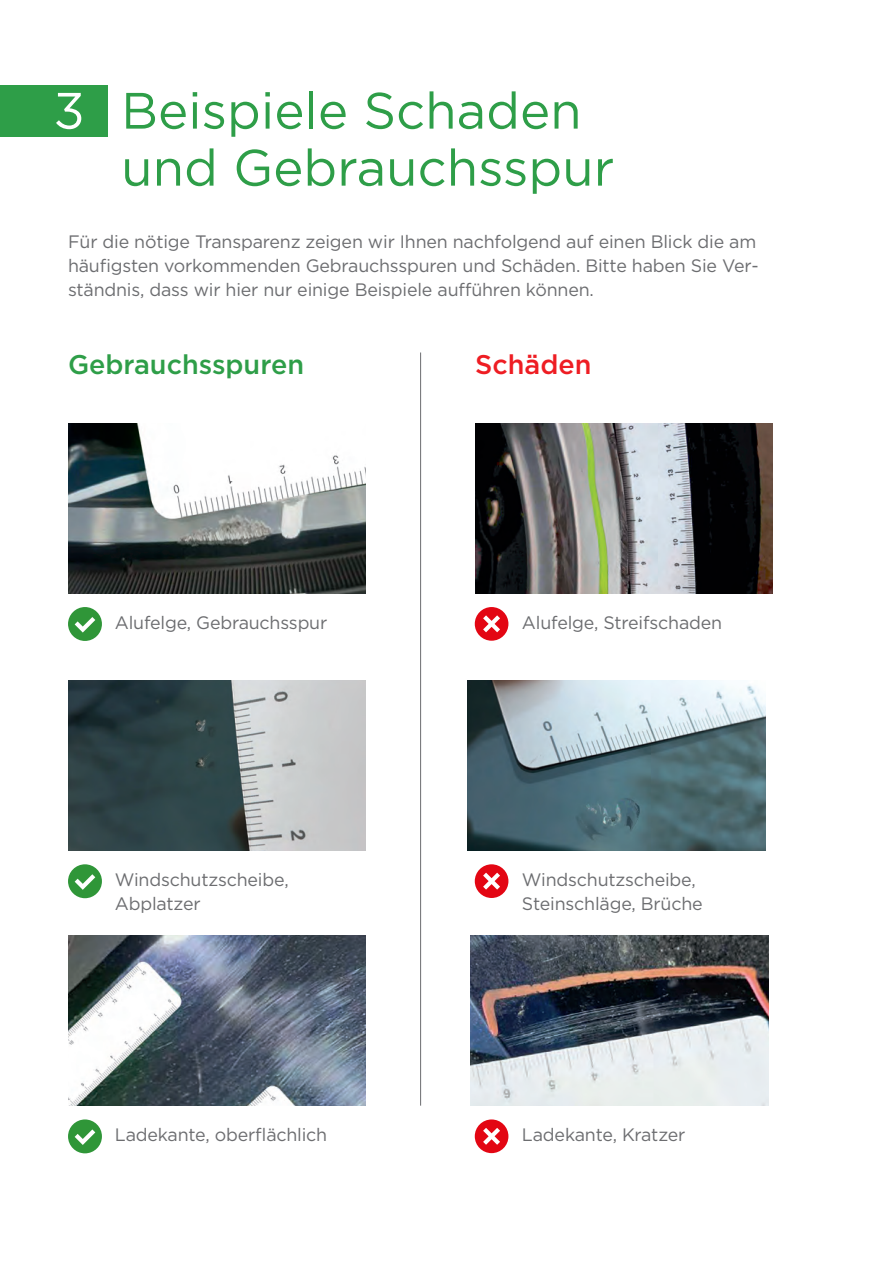
<style>
.page{position:relative;width:893px;height:1263px;background:#fff}
.page>*{position:absolute;margin:0;border:0;box-sizing:border-box;transform-origin:0 0}
.t1{font:51px/57px "Gotham";color:#2e9e48}
.t2{font:51px "Gotham";color:#fff}
.t3{font:500 27px "Gotham";color:#2e9e48}
.t4{font:500 27px "Gotham";color:#ee1d23}
.t5{font:18px/24px "Gotham";letter-spacing:-.01em;color:#6c6d70}
</style>
<div class="page">
<img style="left:475px;top:423px;width:298px;height:170px">
<div style="left:68px;top:607px;width:34px;height:34px;background:#2f9638;border-radius:50%"></div>
<svg style="left:75px;top:617px;width:20px;height:15px"></svg>
<img style="left:68px;top:423px;width:298px;height:170px">
<hr style="left:420px;top:352px;width:1px;height:754px;background:#6c6d70">
<img style="left:68px;top:680px;width:298px;height:170px">
<img style="left:68px;top:935px;width:298px;height:171px">
<img style="left:468px;top:680px;width:297px;height:170px">
<img style="left:471px;top:935px;width:298px;height:171px">
<div style="left:0;top:85px;width:107px;height:51px;background:#2e9e48"></div>
<div style="left:68px;top:1119px;width:34px;height:34px;background:#2f9638;border-radius:50%"></div>
<svg style="left:75px;top:1129px;width:20px;height:16px"></svg>
<div style="left:68px;top:864px;width:34px;height:34px;background:#2f9638;border-radius:50%"></div>
<svg style="left:75px;top:874px;width:20px;height:16px"></svg>
<div style="left:475px;top:607px;width:33px;height:34px;background:#e30613;border-radius:50%"></div>
<svg style="left:483px;top:615px;width:17px;height:17px"></svg>
<div style="left:475px;top:864px;width:33px;height:34px;background:#e30613;border-radius:50%"></div>
<svg style="left:483px;top:873px;width:17px;height:16px"></svg>
<div style="left:475px;top:1119px;width:33px;height:34px;background:#e30613;border-radius:50%"></div>
<svg style="left:483px;top:1128px;width:17px;height:17px"></svg>
<h1 class="t2" style="left:54px;top:78px;width:33px">3</h1>
<h1 class="t1" style="left:121px;top:81px;width:495px">Beispiele Schaden und Gebrauchsspur</h1>
<p class="t5" style="left:68px;top:230px;width:692px">Für die nötige Transparenz zeigen wir Ihnen nachfolgend auf einen Blick die am häufigsten vorkommenden Gebrauchsspuren und Schäden. Bitte haben Sie Ver&shy;ständnis, dass wir hier nur einige Beispiele aufführen können.</p>
<h2 class="t3" style="left:68px;top:347px;width:238px">Gebrauchsspuren</h2>
<h2 class="t4" style="left:475px;top:347px;width:118px">Schäden</h2>
<p class="t5" style="left:115px;top:610px;width:214px">Alufelge, Gebrauchsspur</p>
<p class="t5" style="left:522px;top:610px;width:202px">Alufelge, Streifschaden</p>
<p class="t5" style="left:115px;top:867px;width:175px">Windschutzscheibe,<br>Abplatzer</p>
<p class="t5" style="left:522px;top:867px;width:182px">Windschutzscheibe,<br>Steinschläge, Brüche</p>
<p class="t5" style="left:115px;top:1122px;width:214px">Ladekante, oberflächlich</p>
<p class="t5" style="left:522px;top:1122px;width:165px">Ladekante, Kratzer</p>
</div>
